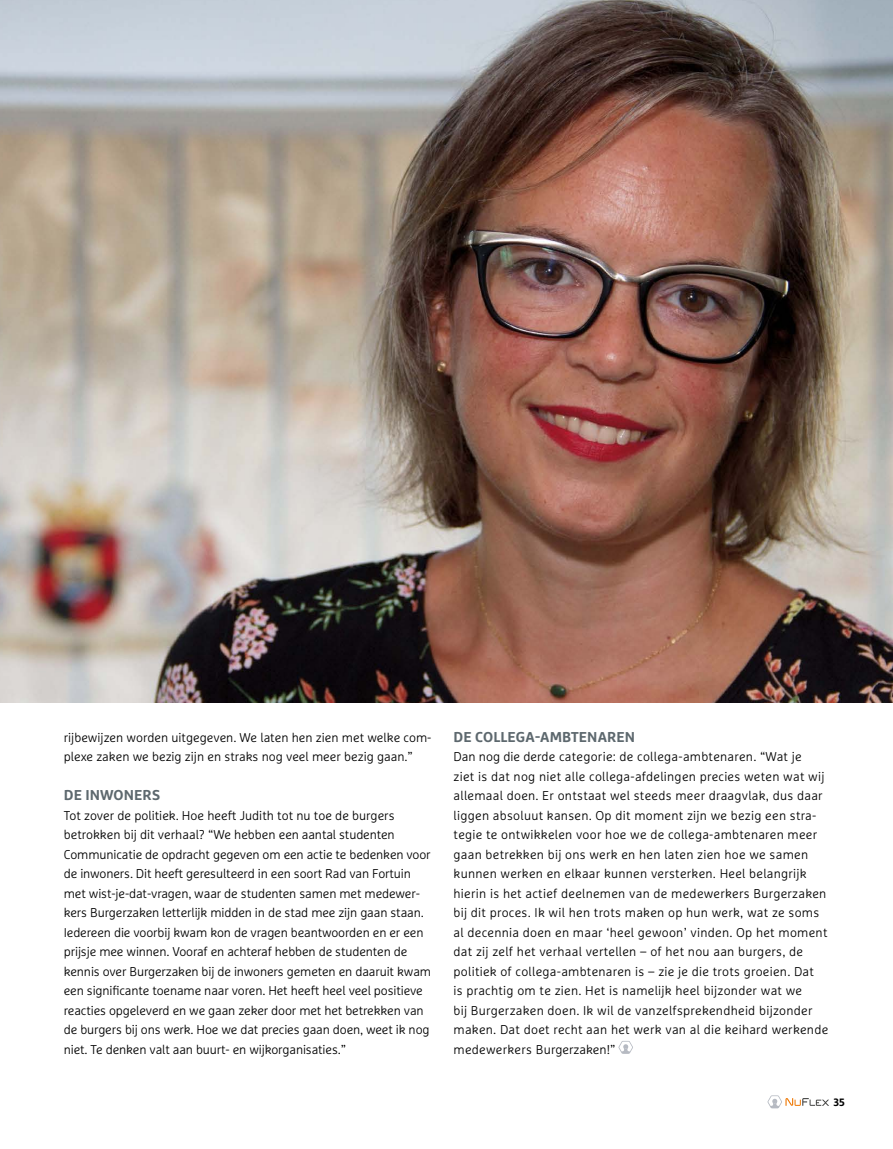
<style>
.page{position:relative;width:893px;height:1149px;background:#fff}
.page>*{position:absolute;margin:0;border:0;box-sizing:border-box;transform-origin:0 0}
.t1{font:700 14.25px "Marselis Pro";letter-spacing:.01em;color:#5d686e}
.t2{font:300 12.75px/19.5px "Marselis Pro";letter-spacing:.02em;color:#000}
.t3{font:300 12.75px/19.5px "Marselis Pro";color:#000}
.t4{font:700 10.65px "Marselis Pro";color:#000}
</style>
<div class="page">
<svg style="left:767px;top:1095px;width:62px;height:12px"></svg>
<img style="left:0;top:0;width:893px;height:702px">
<svg style="left:618px;top:1041px;width:15px;height:12px"></svg>
<p class="t3" style="left:64px;top:727px;width:369px">rijbewijzen worden uitgegeven. We laten hen zien met welke com&shy;plexe zaken we bezig zijn en straks nog veel meer bezig gaan.”</p>
<p class="t1" style="left:64px;top:786px;width:98px">DE INWONERS</p>
<p class="t3" style="left:64px;top:805px;width:369px">Tot zover de politiek. Hoe heeft Judith tot nu toe de burgers betrokken bij dit verhaal? “We hebben een aantal studenten Communicatie de opdracht gegeven om een actie te bedenken voor de inwoners. Dit heeft geresulteerd in een soort Rad van Fortuin met wist-je-dat-vragen, waar de studenten samen met medewer&shy;kers Burgerzaken letterlijk midden in de stad mee zijn gaan staan.<br>Iedereen die voorbij kwam kon de vragen beantwoorden en er een prijsje mee winnen. Vooraf en achteraf hebben de studenten de kennis over Burgerzaken bij de inwoners gemeten en daaruit kwam een significante toename naar voren. Het heeft heel veel positieve reacties opgeleverd en we gaan zeker door met het betrekken van de burgers bij ons werk. Hoe we dat precies gaan doen, weet ik nog niet. Te denken valt aan buurt- en wijkorganisaties.”</p>
<p class="t1" style="left:454px;top:727px;width:183px">DE COLLEGA-AMBTENAREN</p>
<p class="t2" style="left:454px;top:746px;width:376px">Dan nog die derde categorie: de collega-ambtenaren. “Wat je<br>ziet is dat nog niet alle collega-afdelingen precies weten wat wij allemaal doen. Er ontstaat wel steeds meer draagvlak, dus daar liggen absoluut kansen. Op dit moment zijn we bezig een stra&shy;tegie te ontwikkelen voor hoe we de collega-ambtenaren meer gaan betrekken bij ons werk en hen laten zien hoe we samen kunnen werken en elkaar kunnen versterken. Heel belangrijk hierin is het actief deelnemen van de medewerkers Burgerzaken bij dit proces. Ik wil hen trots maken op hun werk, wat ze soms al decennia doen en maar ‘heel gewoon’ vinden. Op het moment dat zij zelf het verhaal vertellen – of het nou aan burgers, de politiek of collega-ambtenaren is – zie je die trots groeien. Dat<br>is prachtig om te zien. Het is namelijk heel bijzonder wat we<br>bij Burgerzaken doen. Ik wil de vanzelfsprekendheid bijzonder maken. Dat doet recht aan het werk van al die keihard werkende medewerkers Burgerzaken!”</p>
<p class="t4" style="left:833px;top:1095px;width:13px">35</p>
</div>
